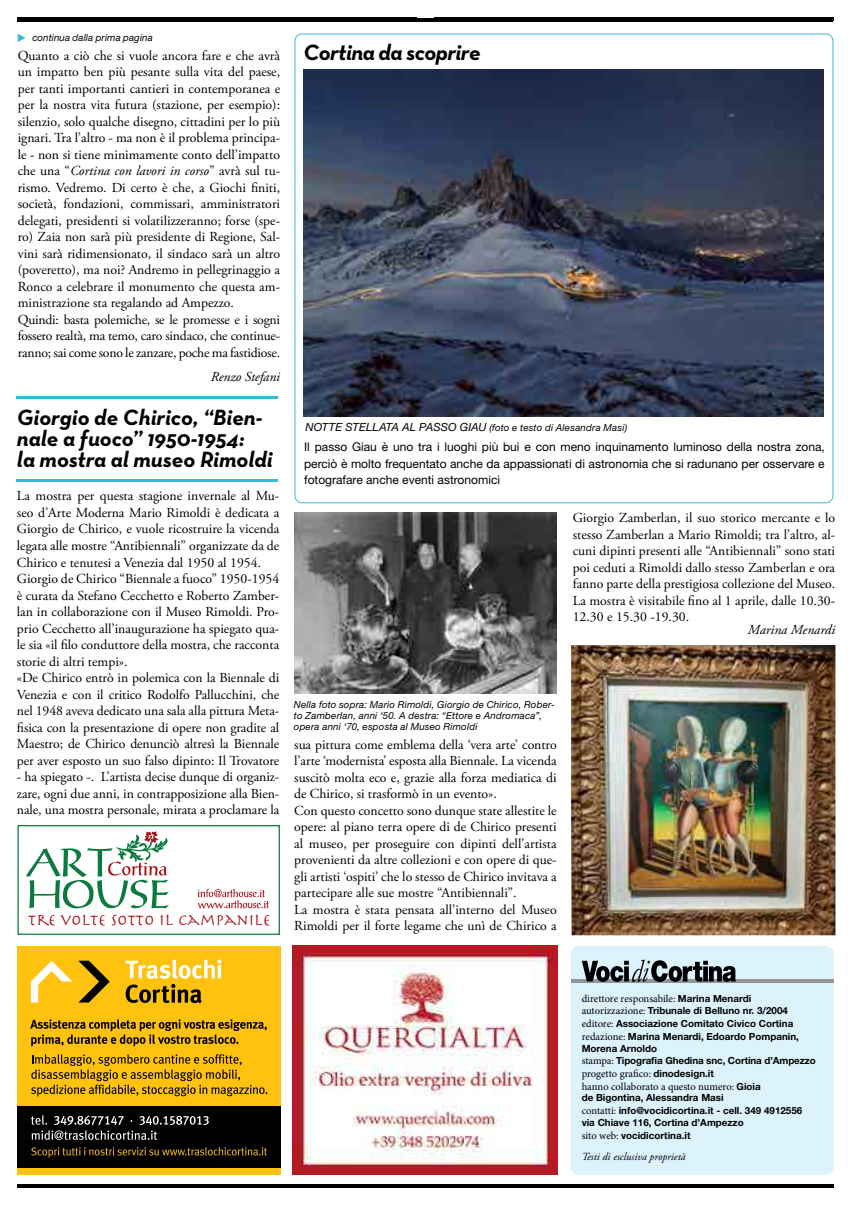
<style>
.page{position:relative;width:851px;height:1205px;background:#fff}
.page>*{position:absolute;margin:0;border:0;box-sizing:border-box;transform-origin:0 0}
.t1{font:italic 700 22.5px/21.2px "Neutra Text";color:#000}
.t2{font:16.5px "Herculanum";color:#a70e13}
.t3{font:13.75px/16.5px "Adobe Garamond Pro";color:#000}
.t4{font:italic 13.75px "Adobe Garamond Pro";color:#000}
.t5{font:12px/16.5px "Helvetica Neue LT Std";color:#000;text-align:justify}
.t6{font:italic 10.88px "Adobe Garamond Pro";color:#000}
.t7{font:10.62px/12.6px "Minion Pro";letter-spacing:-.005em;color:#000}
.t8{font:700 9.88px/12.5px "Helvetica Neue LT Std";color:#000}
.t9{font:italic 9.75px/11.2px "Helvetica Neue LT Std";letter-spacing:.02em;color:#000}
.s1{font-family:"Neutra Text";font-weight:700;font-style:italic;font-size:22.5px}
.s2{font-style:italic}
.s3{font-size:11.25px}
.s4{font-family:"Helvetica Neue LT Std";font-weight:700;font-size:9.88px}
.s5{font-family:"Minion Pro";font-weight:400;font-size:10.62px}
</style>
<div class="page">
<hr style="left:18px;top:18px;width:815px;height:3px;background:#000">
<svg style="left:416px;top:1184px;width:18px;height:3px"></svg>
<div style="left:17px;top:946px;width:263px;height:228px;background:#ffc20e"></div>
<svg style="left:126px;top:959px;width:95px;height:44px"></svg>
<svg style="left:31px;top:960px;width:41px;height:42px"></svg>
<svg style="left:78px;top:960px;width:32px;height:42px"></svg>
<div style="left:17px;top:1106px;width:263px;height:61px;background:#000"></div>
<svg style="left:31px;top:1115px;width:178px;height:25px"></svg>
<svg style="left:31px;top:1147px;width:236px;height:10px"></svg>
<svg style="left:31px;top:1054px;width:236px;height:42px"></svg>
<svg style="left:30px;top:1019px;width:237px;height:27px"></svg>
<svg style="left:434px;top:1184px;width:399px;height:3px"></svg>
<hr style="left:17px;top:18px;width:399px;height:3px;background:#000">
<svg style="left:17px;top:1184px;width:399px;height:3px"></svg>
<div style="left:571px;top:946px;width:262px;height:228px;background:#dcf2fd;border-radius:7px"></div>
<hr style="left:570px;top:980px;width:263px;height:3px;background:#939598">
<svg style="left:581px;top:959px;width:154px;height:23px"></svg>
<img style="left:293px;top:946px;width:264px;height:228px">
<img style="left:303px;top:70px;width:520px;height:346px">
<hr style="left:17px;top:396px;width:261px;height:3px;background:#3ab9da">
<hr style="left:17px;top:479px;width:261px;height:3px;background:#3ab9da">
<div style="left:18px;top:825px;width:262px;height:110px;border:1px solid #0c7a3e"></div>
<svg style="left:198px;top:889px;width:71px;height:19px"></svg>
<svg style="left:26px;top:831px;width:143px;height:77px"></svg>
<img style="left:294px;top:512px;width:262px;height:181px">
<img style="left:571px;top:645px;width:264px;height:290px">
<svg style="left:18px;top:34px;width:8px;height:8px"></svg>
<p class="t9" style="left:32px;top:31px;width:122px">continua dalla prima pagina</p>
<p class="t3" style="left:18px;top:47px;width:464px">Quanto a ciò che si vuole ancora fare e che avrà <span class="s1">Cortina da scoprire </span>un impatto ben più pesante sulla vita del paese,<br>per tanti importanti cantieri in contemporanea e<br>per la nostra vita futura (stazione, per esempio):<br>silenzio, solo qualche disegno, cittadini per lo più<br>ignari. Tra l’altro - ma non è il problema principa-<br>le - non si tiene minimamente conto dell’impatto<br>che una “<span class="s2">Cortina con lavori in corso</span>” avrà sul tu-<br>rismo. Vedremo. Di certo è che, a Giochi finiti,<br>società, fondazioni, commissari, amministratori<br>delegati, presidenti si volatilizzeranno; forse (spe-<br>ro) Zaia non sarà più presidente di Regione, Sal-<br>vini sarà ridimensionato, il sindaco sarà un altro<br>(poveretto), ma noi? Andremo in pellegrinaggio a<br>Ronco a celebrare il monumento che questa am-<br>ministrazione sta regalando ad Ampezzo.<br>Quindi: basta polemiche, se le promesse e i sogni<br>fossero realtà, ma temo, caro sindaco, che continue-<br>ranno; sai come sono le zanzare, poche ma fastidiose.</p>
<p class="t4" style="left:211px;top:368px;width:71px">Renzo Stefani</p>
<h1 class="t1" style="left:17px;top:406px;width:257px">Giorgio de Chirico, “Bien&shy;nale a fuoco” 1950-1954:<br>la mostra al museo Rimoldi</h1>
<p class="t3" style="left:17px;top:488px;width:264px">La mostra per questa stagione invernale al Mu&shy;seo d’Arte Moderna Mario Rimoldi è dedicata a Giorgio de Chirico, e vuole ricostruire la vicenda legata alle mostre “Antibiennali” organizzate da de Chirico e tenutesi a Venezia dal 1950 al 1954.<br>Giorgio de Chirico “Biennale a fuoco” 1950-1954 è curata da Stefano Cecchetto e Roberto Zamber&shy;lan in collaborazione con il Museo Rimoldi. Pro&shy;prio Cecchetto all’inaugurazione ha spiegato qua&shy;le sia «il filo conduttore della mostra, che racconta storie di altri tempi».<br>«De Chirico entrò in polemica con la Biennale di Venezia e con il critico Rodolfo Pallucchini, che nel 1948 aveva dedicato una sala alla pittura Meta&shy;fisica con la presentazione di opere non gradite al Maestro; de Chirico denunciò altresì la Biennale per aver esposto un suo falso dipinto: Il Trovatore</p>
<p class="t3" style="left:17px;top:769px;width:264px;text-align:justify">- ha spiegato -. L’artista decise dunque di organiz&shy;zare, ogni due anni, in contrapposizione alla Bien&shy;nale, una mostra personale, mirata a proclamare la</p>
<p class="t9" style="left:305px;top:422px;width:323px"><span class="s3">NOTTE STELLATA AL PASSO GIAU</span> (foto e testo di Alesandra Masi)</p>
<p class="t5" style="left:304px;top:439px;width:522px">Il passo Giau è uno tra i luoghi più bui e con meno inquinamento luminoso della nostra zona, perciò è molto frequentato anche da appassionati di astronomia che si radunano per osservare e fotografare anche eventi astronomici</p>
<p class="t3" style="left:572px;top:510px;width:264px;text-align:justify">Giorgio Zamberlan, il suo storico mercante e lo stesso Zamberlan a Mario Rimoldi; tra l’altro, al&shy;cuni dipinti presenti alle “Antibiennali” sono stati poi ceduti a Rimoldi dallo stesso Zamberlan e ora fanno parte della prestigiosa collezione del Museo.<br>La mostra è visitabile fino al 1 aprile, dalle 10.30- 12.30 e 15.30 -19.30.</p>
<p class="t4" style="left:747px;top:621px;width:89px">Marina Menardi</p>
<p class="t9" style="left:294px;top:698px;width:262px">Nella foto sopra: Mario Rimoldi, Giorgio de Chirico, Rober&shy;to Zamberlan, anni ‘50. A destra: “Ettore e Andromaca”, opera anni ‘70, esposta al Museo Rimoldi</p>
<p class="t3" style="left:294px;top:736px;width:264px">sua pittura come emblema della ‘vera arte’ contro l’arte ‘modernista’ esposta alla Biennale. La vicenda suscitò molta eco e, grazie alla forza mediatica di de Chirico, si trasformò in un evento».<br>Con questo concetto sono dunque state allestite le opere: al piano terra opere di de Chirico presenti al museo, per proseguire con dipinti dell’artista provenienti da altre collezioni e con opere di que&shy;gli artisti ‘ospiti’ che lo stesso de Chirico invitava a partecipare alle sue mostre “Antibiennali”.<br>La mostra è stata pensata all’interno del Museo Rimoldi per il forte legame che unì de Chirico a</p>
<p class="t2" style="left:28px;top:909px;width:244px">TRE VOLTE SOTTO IL CAMPANILE</p>
<p class="t7" style="left:581px;top:992px;width:171px">direttore responsabile: <span class="s4">Marina Menardi</span></p>
<p class="t8" style="left:581px;top:1004px;width:236px"><span class="s5">autorizzazione:</span> Tribunale di Belluno nr. 3/2004 <span class="s5">editore:</span> Associazione Comitato Civico Cortina <span class="s5">redazione:</span> Marina Menardi, Edoardo Pompanin, Morena Arnoldo<br><span class="s5">stampa:</span> Tipografia Ghedina snc, Cortina d’Ampezzo</p>
<p class="t7" style="left:581px;top:1067px;width:180px">progetto grafico: <span class="s4">dinodesign.it<br></span>hanno collaborato a questo numero: <span class="s4">Gioia</span></p>
<p class="t8" style="left:581px;top:1091px;width:222px">de Bigontina, Alessandra Masi<br><span class="s5">contatti:</span> info@vocidicortina.it - cell. 349 4912556 via Chiave 116, Cortina d’Ampezzo<br><span class="s5">sito web:</span> vocidicortina.it</p>
<p class="t6" style="left:581px;top:1150px;width:105px">Testi di esclusiva proprietà</p>
</div>
